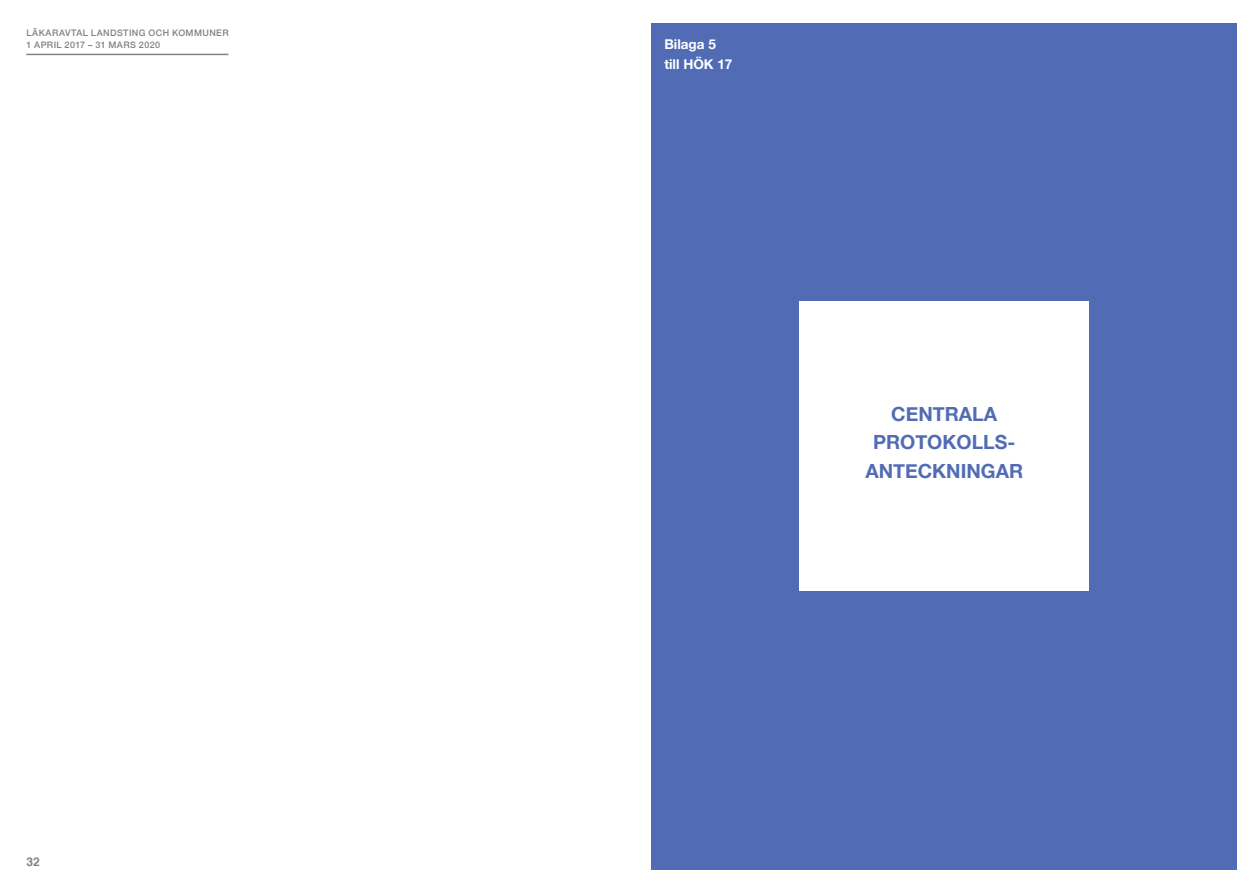
<style>
.page{position:relative;width:1259px;height:893px;background:#fff}
.page>*{position:absolute;margin:0;border:0;box-sizing:border-box;transform-origin:0 0}
.rubbe_1{font:700 19.5px/28.5px "Helvetica Neue";color:#516cb4;text-align:center}
.t1{font:700 13.5px/19.5px "Helvetica Neue";color:#fff}
.t2{font:700 12px "Helvetica";color:#867f7c}
.t3{font:500 9px/12px "Helvetica Neue";letter-spacing:.045em;color:#808285}
</style>
<div class="page">
<hr style="left:26px;top:54px;width:202px;height:1px;background:#808285">
<div style="left:651px;top:23px;width:585px;height:847px;background:#516cb4"></div>
<div style="left:799px;top:302px;width:289px;height:289px;background:#fff"></div>
<p class="t3" style="left:26px;top:26px;width:204px">LÄKARAVTAL LANDSTING OCH KOMMUNER<br>1 APRIL 2017 – 31 MARS 2020</p>
<h3 class="t2" style="left:26px;top:852px;width:15px">32</h3>
<p class="t1" style="left:664px;top:35px;width:69px">Bilaga 5 till HÖK 17</p>
<p class="rubbe_1" style="left:891px;top:400px;width:107px">CENTRALA</p>
<p class="rubbe_1" style="left:865px;top:429px;width:159px">PROTOKOLLS-<br>ANTECKNINGAR</p>
</div>
